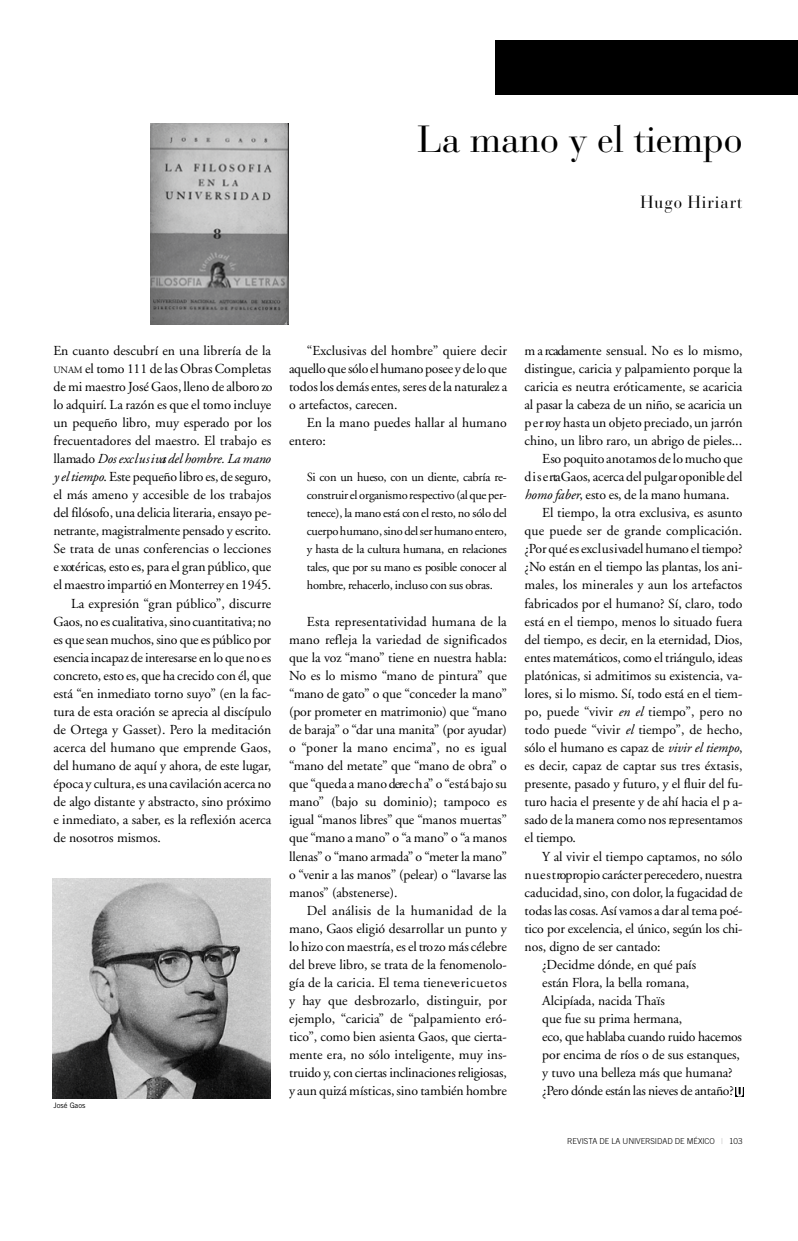
<style>
.page{position:relative;width:798px;height:1241px;background:#fff}
.page>*{position:absolute;margin:0;border:0;box-sizing:border-box;transform-origin:0 0}
.t1{font:37.5px "Bauer Bodoni";letter-spacing:-.01em;color:#000}
.t2{font:17.5px "Bauer Bodoni";letter-spacing:.06em;color:#000;scale:.95 1}
.t3{font:13.75px/18px "Adobe Garamond";color:#000;text-align:justify}
.t4{font:13.75px "Adobe Garamond";letter-spacing:-.025em;color:#000}
.t5{font:13.75px "Adobe Garamond";letter-spacing:-.02em;color:#000}
.t6{font:italic 13.75px "Adobe Garamond";letter-spacing:-.015em;color:#000}
.t7{font:12.5px/18px "Adobe Garamond";letter-spacing:-.02em;color:#000;text-align:justify}
.t8{font:300 8.12px "Trade Gothic";letter-spacing:-.01em;color:#000}
.t9{font:7.5px "Trade Gothic";letter-spacing:-.005em;color:#000}
.s1{font-size:9.62px}
.s2{font-style:normal}
.s3{font-style:italic}
.s4{font-weight:400;color:#bfbfbf}
</style>
<div class="page">
<div style="left:495px;top:40px;width:302px;height:55px;background:#000"></div>
<svg style="left:735px;top:1087px;width:8px;height:9px"></svg>
<svg style="left:736px;top:1087px;width:6px;height:9px"></svg>
<img style="left:52px;top:878px;width:219px;height:219px">
<img style="left:151px;top:123px;width:137px;height:202px">
<h1 class="t1" style="left:417px;top:124px;width:327px">La mano y el tiempo</h1>
<p class="t2" style="left:640px;top:195px;width:109px">Hugo Hiriart</p>
<p class="t3" style="left:53px;top:342px;width:219px">En cuanto descubrí en una librería de la</p>
<p class="t3" style="left:53px;top:360px;width:219px"><span class="s1">U N A M</span> el tomo 111 de las Obras Completas</p>
<p class="t3" style="left:53px;top:378px;width:220px">de mi maestro José Gaos, lleno de alboro zo</p>
<p class="t3" style="left:53px;top:396px;width:219px">lo adquirí. La razón es que el tomo incluye</p>
<p class="t3" style="left:53px;top:415px;width:219px">un pequeño libro, muy esperado por los</p>
<p class="t3" style="left:53px;top:433px;width:219px">frecuentadores del maestro. El trabajo es</p>
<p class="t6" style="left:53px;top:453px;width:218px"><span class="s2">llamado</span> Dosexc lu sivas del hombre. La mano</p>
<p class="t3" style="left:53px;top:469px;width:219px"><span class="s3">y el tiempo</span>. Este pequeño libro es, deseguro ,</p>
<p class="t3" style="left:53px;top:487px;width:219px">el más ameno y accesible de los trabajos</p>
<p class="t3" style="left:53px;top:505px;width:219px">del filósofo, una delicia literaria, ensayo pe-</p>
<p class="t5" style="left:53px;top:525px;width:219px">netrante, magistralmente pensado y escrito.</p>
<p class="t3" style="left:53px;top:541px;width:219px">Se trata de unas conferencias o lecciones</p>
<p class="t3" style="left:53px;top:559px;width:219px">e xotéricas, esto es, para el granpúblico, que</p>
<p class="t3" style="left:53px;top:577px;width:219px">elmaestro impartió enMo n te rrey en 1945.</p>
<p class="t3" style="left:71px;top:595px;width:201px">La expresión “gran público”, discurre</p>
<p class="t3" style="left:53px;top:613px;width:219px">Gaos, no es cualitativa, sino cuantitativa; no</p>
<p class="t3" style="left:53px;top:631px;width:219px">es que seanmuchos, sino que es público por</p>
<p class="t4" style="left:53px;top:651px;width:219px">esencia incapaz de interesarse en lo queno es</p>
<p class="t3" style="left:53px;top:667px;width:219px">c o n c reto, esto es, que ha crecido con él, que</p>
<p class="t3" style="left:53px;top:685px;width:219px">está “en inmediato torno suyo” (en la fac-</p>
<p class="t3" style="left:53px;top:703px;width:219px">tura de esta oración se aprecia al discípulo</p>
<p class="t3" style="left:53px;top:721px;width:219px">de Ortega y Gasset). Pero la meditación</p>
<p class="t3" style="left:53px;top:739px;width:219px">acerca del humano que emprende Gaos,</p>
<p class="t3" style="left:53px;top:757px;width:219px">del humano de aquí y ahora, de este lugar,</p>
<p class="t3" style="left:53px;top:776px;width:219px">época y cultura,es una cavilación acerca no</p>
<p class="t3" style="left:53px;top:794px;width:219px">de algo distante y abstracto, sino próximo</p>
<p class="t3" style="left:53px;top:812px;width:219px">e inmediato, a saber, es la reflexión acerca</p>
<p class="t3" style="left:53px;top:830px;width:109px">de nosotros mismos.</p>
<p class="t9" style="left:53px;top:1102px;width:33px">José Gaos</p>
<p class="t3" style="left:289px;top:342px;width:220px;text-indent:18px">“Exclusivas del hombre” quiere decir aquelloquesóloelhumanoposee y deloque todoslos demásentes, seres dela naturalez a o artefactos, carecen.</p>
<p class="t3" style="left:289px;top:415px;width:219px;text-indent:18px">En la mano puedes hallar al humano entero:</p>
<p class="t7" style="left:307px;top:469px;width:201px">Si con un hueso, con un diente, cabría re&shy;c o n struirelorganismore sp e c tivo(al que per&shy;tenece), la mano está con el resto, no sólo del cuerpohumano,sino delserhumanoentero , y hasta de la cultura humana, en re la c io n e s tales, que por su mano es posible conocer al h o m b re, rehacerlo, incluso con sus obras.</p>
<p class="t3" style="left:289px;top:613px;width:219px;text-indent:18px">Esta representatividad humana de la mano refleja la variedad de significados que la voz “mano” tiene en nuestra habla:<br>No es lo mismo “mano de pintura” que “mano de gato” o que “conceder la mano” (por prometer en matrimonio) que “mano de baraja” o “dar una manita” (por ayudar) o “poner la mano encima”, no es igual “mano del metate” que “mano de obra” o que “queda a mano dere c h a” o “está bajo su m a n o” (bajo su dominio); tampoco es igual “manos libres” que “manos muertas” que “mano a mano” o “a mano” o “a manos lle n a s” o “mano armada” o “meter la mano” o “venir a las manos” (pelear) o “lavarse las manos” (abstenerse).</p>
<p class="t3" style="left:289px;top:902px;width:219px;text-indent:18px">Del análisis de la humanidad de la mano, Gaos eligió desarrollar un punto y lo hizo con maestría,esel tro zo más célebre del breve libro, se trata de la fenomenolo&shy;gía de la caricia. El tema tiene ve r ic u e t o s y hay que desbrozarlo, distinguir, por e je mplo, “caricia” de “palpamiento eró&shy;tico”, como bien asienta Gaos, que cierta&shy;mente era, no sólo inteligente, muy ins&shy;truido y, con ciertas inclinaciones re lig io sa s, y aun quizá místicas, sino también hombre</p>
<p class="t3" style="left:524px;top:342px;width:219px">m a rcadamente sensual. No es lo mismo,</p>
<p class="t3" style="left:524px;top:360px;width:219px">distingue, caricia y palpamiento porque la</p>
<p class="t3" style="left:524px;top:378px;width:219px">caricia es neutra eróticamente, se acaricia</p>
<p class="t5" style="left:524px;top:398px;width:219px">al pasar la cabeza de un niño, se acaricia un</p>
<p class="t3" style="left:524px;top:415px;width:220px">p e r roy hasta un objeto preciado, un jarrón</p>
<p class="t3" style="left:524px;top:433px;width:219px">chino, un libro raro, un abrigo de pieles...</p>
<p class="t3" style="left:542px;top:451px;width:202px">Eso poquito anotamos de lo mucho que</p>
<p class="t3" style="left:524px;top:469px;width:219px">d i s e rta Gaos, acerca del pulgar oponible del</p>
<p class="t3" style="left:524px;top:487px;width:206px"><span class="s3">homo faber</span>, esto es, de la mano humana.</p>
<p class="t3" style="left:542px;top:505px;width:202px">El tiempo, la otra exclusiva, es asunto</p>
<p class="t3" style="left:524px;top:523px;width:219px">que puede ser de grande complicación.</p>
<p class="t3" style="left:524px;top:541px;width:219px">¿Por quéesexc lu s ivadel humano eltiempo?</p>
<p class="t3" style="left:524px;top:559px;width:219px">¿No están en el tiempo las plantas, los ani-</p>
<p class="t3" style="left:524px;top:577px;width:219px">males, los minerales y aun los artefactos</p>
<p class="t3" style="left:524px;top:595px;width:219px">fabricados por el humano? Sí, claro, todo</p>
<p class="t3" style="left:524px;top:613px;width:219px">está en el tiempo, menos lo situado fuera</p>
<p class="t3" style="left:524px;top:631px;width:219px">del tiempo, es decir, en la eternidad, Dios,</p>
<p class="t3" style="left:524px;top:649px;width:219px">entesmatemáticos, como eltriángulo, ideas</p>
<p class="t3" style="left:524px;top:667px;width:219px">platónicas, si admitimos su existencia, va-</p>
<p class="t3" style="left:524px;top:685px;width:219px">lores, si lo mismo. Sí, todo está en el tiem-</p>
<p class="t3" style="left:524px;top:703px;width:219px">po, puede “vivir <span class="s3">en el</span> tiempo”, pero no</p>
<p class="t3" style="left:524px;top:721px;width:219px">todo puede “vivir <span class="s3">el</span> tiempo”, de hecho,</p>
<p class="t3" style="left:524px;top:739px;width:219px">sólo el humano es capaz de <span class="s3">vivir el tiempo</span>,</p>
<p class="t3" style="left:524px;top:757px;width:219px">es decir, capaz de captar sus tres éxtasis,</p>
<p class="t3" style="left:524px;top:776px;width:219px">presente, pasado y futuro, y el fluir del fu-</p>
<p class="t3" style="left:524px;top:794px;width:219px">turo hacia el presente y de ahí hacia el p a-</p>
<p class="t3" style="left:524px;top:812px;width:219px">sado de la manera como nosre p re se n ta m o s</p>
<p class="t3" style="left:524px;top:830px;width:53px">el tiempo.</p>
<p class="t3" style="left:542px;top:848px;width:201px">Y al vivir el tiempo captamos, no sólo</p>
<p class="t3" style="left:524px;top:866px;width:219px">n u e s t ropropio carácterpere c e d e ro, nuestra</p>
<p class="t3" style="left:524px;top:884px;width:219px">caducidad, sino, con dolor, la fugacidad d e</p>
<p class="t3" style="left:524px;top:902px;width:219px">todas las cosas. Así vamos a dar al tema poé-</p>
<p class="t3" style="left:524px;top:920px;width:219px">tico por excelencia, el único, según los chi-</p>
<p class="t3" style="left:524px;top:938px;width:138px">nos, digno de ser cantado:</p>
<p class="t3" style="left:542px;top:956px;width:155px">¿Decidme dónde, en qué país</p>
<p class="t3" style="left:542px;top:974px;width:148px">están Flora, la bella romana,</p>
<p class="t3" style="left:542px;top:992px;width:124px">Alcipíada, nacida Thaïs</p>
<p class="t3" style="left:542px;top:1010px;width:141px">que fue su prima hermana,</p>
<p class="t4" style="left:542px;top:1031px;width:201px">eco, que hablaba cuando ruido hacemos</p>
<p class="t3" style="left:542px;top:1047px;width:199px">por encima de ríos o de sus estanques,</p>
<p class="t3" style="left:542px;top:1065px;width:192px">y tuvo una belleza más que humana?</p>
<p class="t4" style="left:542px;top:1085px;width:193px">¿Pe ro dónde están las nieves de antaño?</p>
<p class="t8" style="left:567px;top:1137px;width:177px">REVISTA DE LA UNIVERSIDAD DE MÉXICO <span class="s4">|</span> 103</p>
</div>
